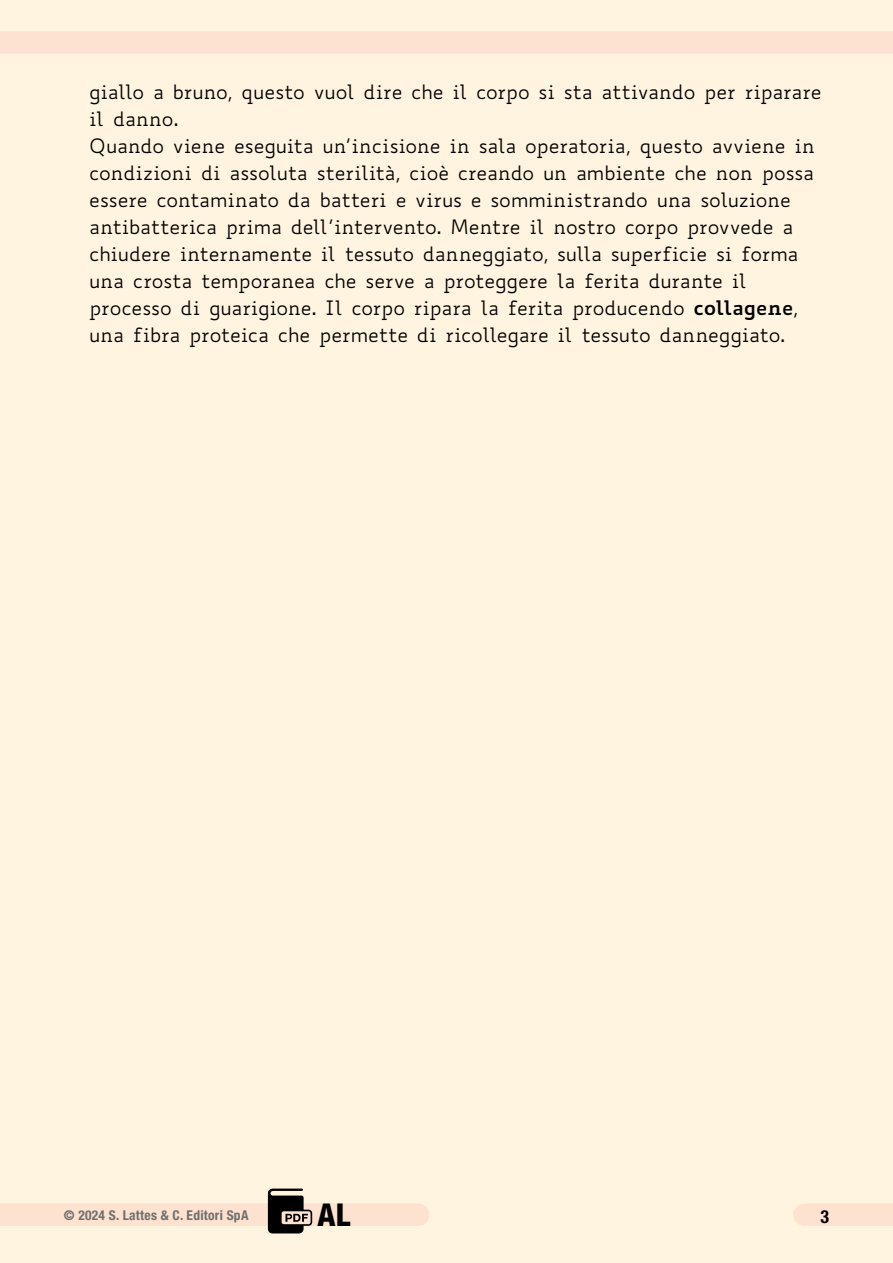
<style>
.page{position:relative;width:893px;height:1263px;background:#fff4e0}
.page>*{position:absolute;margin:0;border:0;box-sizing:border-box;transform-origin:0 0}
.t1{font:800 condensed 31.5px "Helvetica Neue LT Std";color:#000}
.t2{font:19.5px/27px "Biancoenero";letter-spacing:-.02em;color:#000}
.t3{font:700 condensed 18px "Helvetica Neue LT Std";color:#000}
.t4{font:700 condensed 13.5px "Helvetica Neue LT Std";letter-spacing:.02em;color:#706f6f}
.s1{font-weight:700}
</style>
<div class="page">
<div style="left:0;top:1203px;width:418px;height:23px;background:#fde2cf"></div>
<div style="left:0;top:31px;width:893px;height:23px;background:#fde2cf"></div>
<div style="left:804px;top:1203px;width:89px;height:23px;background:#fde2cf"></div>
<svg style="left:268px;top:1188px;width:44px;height:45px"></svg>
<p class="t2" style="left:89px;top:78px;width:734px">giallo a bruno, questo vuol dire che il corpo si sta attivando per riparare il danno.<br>Quando viene eseguita un’incisione in sala operatoria, questo avviene in condizioni di assoluta sterilità, cioè creando un ambiente che non possa essere contaminato da batteri e virus e somministrando una soluzione antibatterica prima dell’intervento. Mentre il nostro corpo provvede a chiudere internamente il tessuto danneggiato, sulla superficie si forma una crosta temporanea che serve a proteggere la ferita durante il processo di guarigione. Il corpo ripara la ferita producendo <span class="s1">collagene</span>, una fibra proteica che permette di ricollegare il tessuto danneggiato.</p>
<p class="t4" style="left:64px;top:1206px;width:186px">© 2024 S. Lattes &amp; C. Editori SpA</p>
<h1 class="t1" style="left:318px;top:1195px;width:34px">AL</h1>
<p class="t3" style="left:820px;top:1206px;width:10px">3</p>
</div>
